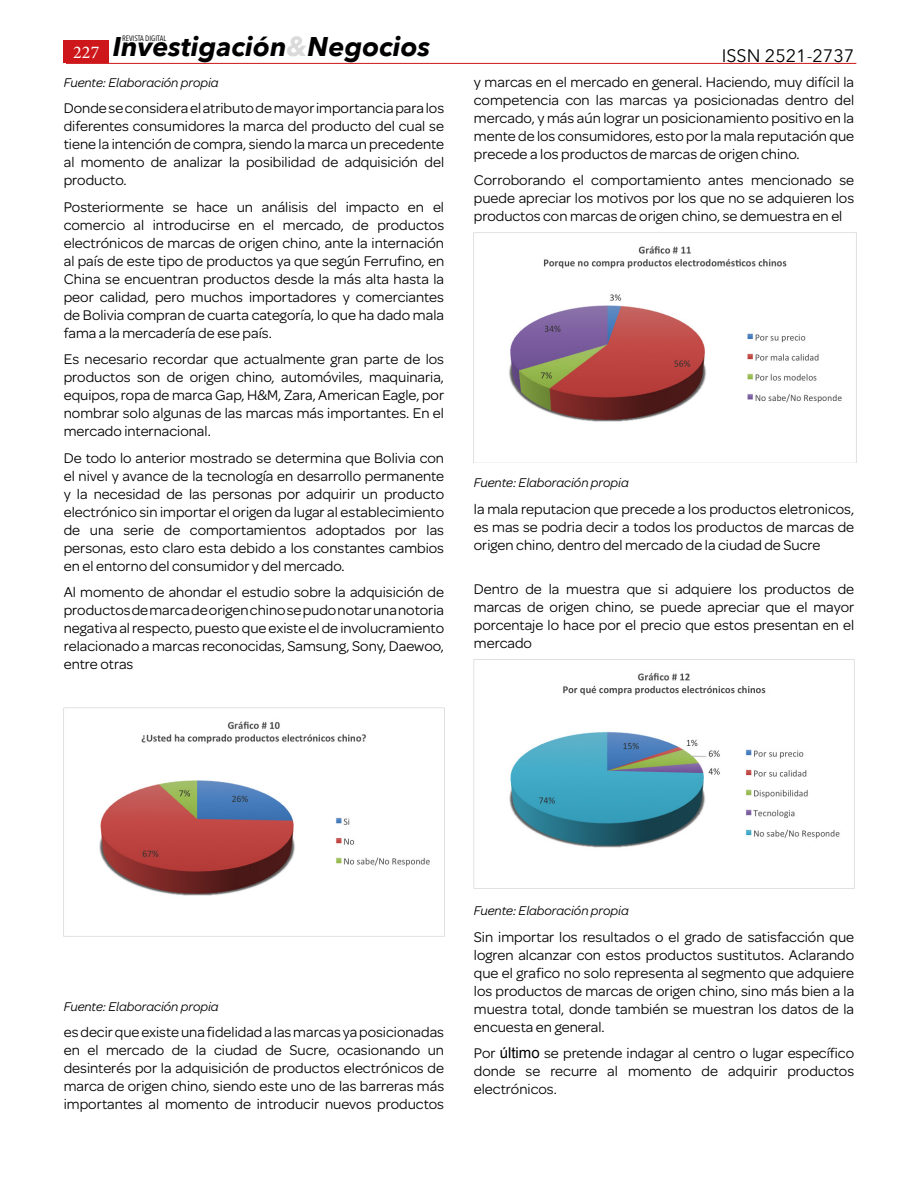
<style>
.page{position:relative;width:918px;height:1188px;background:#fff}
.page>*{position:absolute;margin:0;border:0;box-sizing:border-box;transform-origin:0 0}
.t1{font:italic 700 27px "Avenir Next";color:#000}
.t2{font:18px "Avenir Next";color:#000}
.t3{font:18px "Minion Pro";color:#fff}
.t4{font:15px/18px "Omnes";color:#000;text-align:justify}
.t5{font:italic 13.5px "Omnes";color:#000}
.t6{font:7.8px "Avenir Next Condensed";color:#000}
.s1{color:#dadada}
.s2{font-family:"Arial"}
</style>
<div class="page">
<hr style="left:66px;top:63px;width:790px;height:1px;background:#cd171a">
<div style="left:64px;top:41px;width:45px;height:22px;background:#cd171a"></div>
<img style="left:64px;top:707px;width:380px;height:189px">
<img style="left:474px;top:246px;width:382px;height:217px">
<img style="left:474px;top:660px;width:366px;height:188px">
<p class="t6" style="left:122px;top:31px;width:46px">REVISTA DIGITAL</p>
<h1 class="t1" style="left:113px;top:23px;width:319px">Investigación<span class="s1">&amp;</span>Negocios</h1>
<p class="t3" style="left:73px;top:41px;width:28px">227</p>
<p class="t2" style="left:722px;top:40px;width:134px">ISSN 2521-2737</p>
<p class="t5" style="left:64px;top:73px;width:156px">Fuente: Elaboración propia</p>
<p class="t4" style="left:64px;top:99px;width:382px">Donde se considera el atributo de mayor importancia para los diferentes consumidores la marca del producto del cual se tiene la intención de compra, siendo la marca un precedente al momento de analizar la posibilidad de adquisición del producto.</p>
<p class="t4" style="left:64px;top:197px;width:382px">Posteriormente se hace un análisis del impacto en el comercio al introducirse en el mercado, de productos electrónicos de marcas de origen chino, ante la internación al país de este tipo de productos ya que según Ferrufino, en China se encuentran productos desde la más alta hasta la peor calidad, pero muchos importadores y comerciantes de Bolivia compran de cuarta categoría, lo que ha dado mala fama a la mercadería de ese país.</p>
<p class="t4" style="left:64px;top:350px;width:382px">Es necesario recordar que actualmente gran parte de los productos son de origen chino, automóviles, maquinaria, equipos, ropa de marca Gap, H&amp;M, Zara, American Eagle, por nombrar solo algunas de las marcas más importantes. En el mercado internacional.</p>
<p class="t4" style="left:64px;top:448px;width:382px">De todo lo anterior mostrado se determina que Bolivia con el nivel y avance de la tecnología en desarrollo permanente y la necesidad de las personas por adquirir un producto electrónico sin importar el origen da lugar al establecimiento de una serie de comportamientos adoptados por las personas, esto claro esta debido a los constantes cambios en el entorno del consumidor y del mercado.</p>
<p class="t4" style="left:64px;top:583px;width:382px">Al momento de ahondar el estudio sobre la adquisición de productos de marca de origen chino se pudo notar una notoria negativa al respecto, puesto que existe el de involucramiento relacionado a marcas reconocidas, Samsung, Sony, Daewoo, entre otras</p>
<p class="t4" style="left:474px;top:72px;width:382px">y marcas en el mercado en general. Haciendo, muy difícil la competencia con las marcas ya posicionadas dentro del mercado, y más aún lograr un posicionamiento positivo en la mente de los consumidores, esto por la mala reputación que precede a los productos de marcas de origen chino.</p>
<p class="t4" style="left:474px;top:171px;width:382px">Corroborando el comportamiento antes mencionado se puede apreciar los motivos por los que no se adquieren los productos con marcas de origen chino, se demuestra en el</p>
<p class="t5" style="left:474px;top:474px;width:156px">Fuente: Elaboración propia</p>
<p class="t4" style="left:474px;top:499px;width:382px">la mala reputacion que precede a los productos eletronicos, es mas se podria decir a todos los productos de marcas de origen chino, dentro del mercado de la ciudad de Sucre</p>
<p class="t4" style="left:474px;top:580px;width:382px">Dentro de la muestra que si adquiere los productos de marcas de origen chino, se puede apreciar que el mayor porcentaje lo hace por el precio que estos presentan en el mercado</p>
<p class="t5" style="left:64px;top:997px;width:156px">Fuente: Elaboración propia</p>
<p class="t4" style="left:64px;top:1022px;width:382px">es decir que existe una fidelidad a las marcas ya posicionadas en el mercado de la ciudad de Sucre, ocasionando un desinterés por la adquisición de productos electrónicos de marca de origen chino, siendo este uno de las barreras más importantes al momento de introducir nuevos productos</p>
<p class="t5" style="left:474px;top:902px;width:156px">Fuente: Elaboración propia</p>
<p class="t4" style="left:474px;top:927px;width:382px">Sin importar los resultados o el grado de satisfacción que logren alcanzar con estos productos sustitutos. Aclarando que el grafico no solo representa al segmento que adquiere los productos de marcas de origen chino, sino más bien a la muestra total, donde también se muestran los datos de la encuesta en general.</p>
<p class="t4" style="left:474px;top:1043px;width:382px">Por <span class="s2">último</span> se pretende indagar al centro o lugar específico donde se recurre al momento de adquirir productos electrónicos.</p>
</div>
